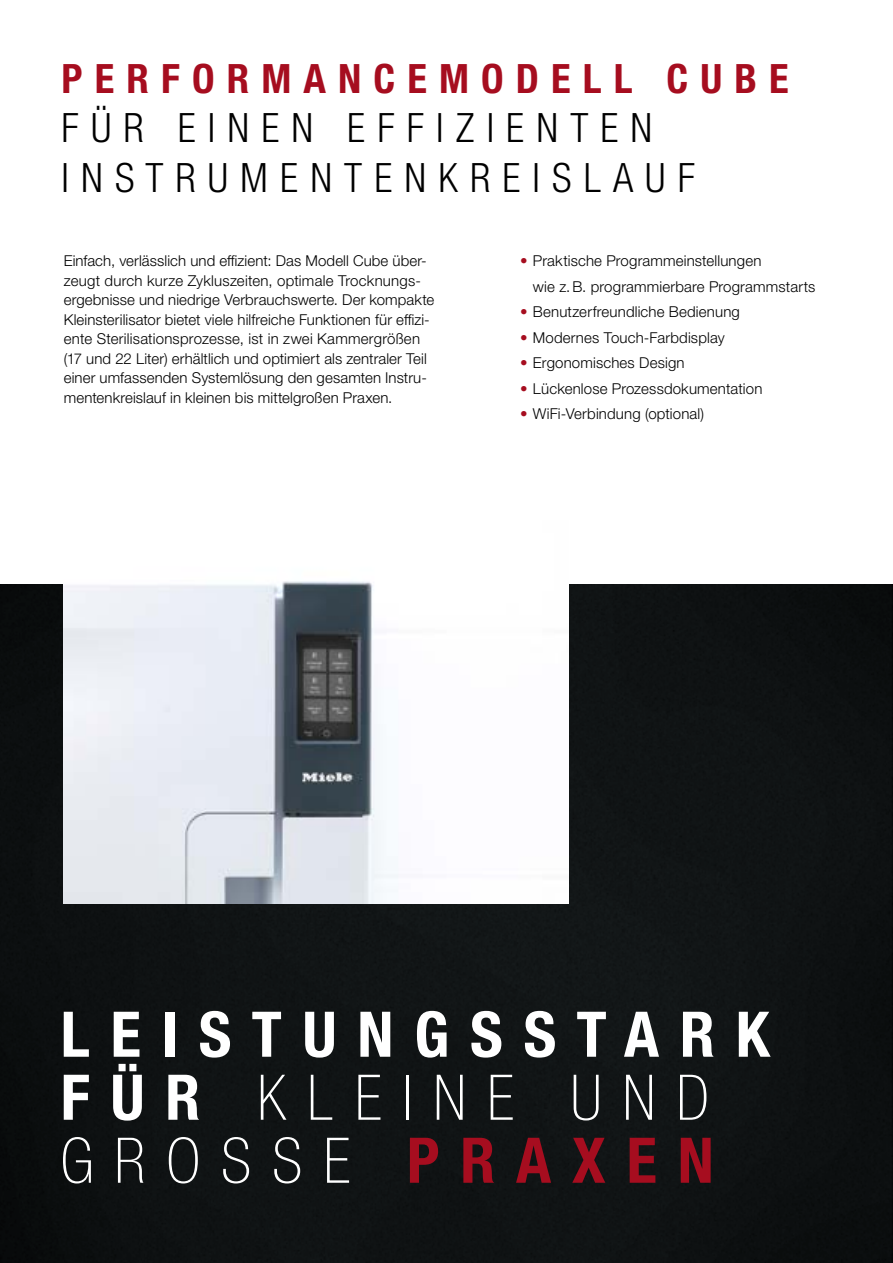
<style>
.page{position:relative;width:893px;height:1263px;background:#fff}
.page>*{position:absolute;margin:0;border:0;box-sizing:border-box;transform-origin:0 0}
.t1{font:700 condensed 63px/63px "Helvetica Neue LTW1 G";letter-spacing:.33em;color:#fff}
.t2{font:300 condensed 40.5px/49.5px "Helvetica Neue LTW1 G";letter-spacing:.3em;color:#000}
.t3{font:700 condensed 40.5px "Helvetica Neue LTW1 G";letter-spacing:.3em;color:#a60d1f}
.t4{font:300 15px/19.5px "Helvetica Neue LTW1 G";letter-spacing:.01em;color:#000}
.s1{color:#a60d1f}
.s2{font-weight:100}
</style>
<div class="page">
<div style="left:0;top:585px;width:893px;height:678px;background:#0f1314"></div>
<img style="left:64px;top:581px;width:504px;height:323px">
<h2 class="t3" style="left:62px;top:54px;width:728px">PERFORMANCEMODELL CUBE</h2>
<h2 class="t2" style="left:62px;top:104px;width:635px">FÜR EINEN EFFIZIENTEN<br>INSTRUMENTENKREISLAUF</h2>
<p class="t4" style="left:64px;top:251px;width:372px">Einfach, verlässlich und effizient: Das Modell Cube über&shy;zeugt durch kurze Zykluszeiten, optimale Trocknungs&shy;ergebnisse und niedrige Verbrauchswerte. Der kompakte Kleinsterilisator bietet viele hilfreiche Funktionen für effizi&shy;ente Sterilisationsprozesse, ist in zwei Kammergrößen (17 und 22 Liter) erhältlich und optimiert als zentraler Teil einer umfassenden Systemlösung den gesamten Instru&shy;mentenkreislauf in kleinen bis mittelgroßen Praxen.</p>
<p class="t4" style="left:533px;top:248px;width:284px;line-height:25.5px;text-indent:-13px"><span class="s1">•</span> Praktische Programmeinstellungen<br>wie z.B. programmierbare Programmstarts</p>
<p class="t4" style="left:520px;top:302px;width:221px"><span class="s1">•</span> Benutzerfreundliche Bedienung</p>
<p class="t4" style="left:520px;top:328px;width:206px"><span class="s1">•</span> Modernes Touch-Farbdisplay</p>
<p class="t4" style="left:520px;top:353px;width:166px"><span class="s1">•</span> Ergonomisches Design</p>
<p class="t4" style="left:520px;top:379px;width:244px"><span class="s1">•</span> Lückenlose Prozessdokumentation</p>
<p class="t4" style="left:520px;top:404px;width:185px"><span class="s1">•</span> WiFi-Verbindung (optional)</p>
<h1 class="t1" style="left:61px;top:1003px;width:710px">LEISTUNGSSTARK<br>FÜR <span class="s2">KLEINE UND<br>GROSSE</span> <span class="s1">PRAXEN</span></h1>
</div>
